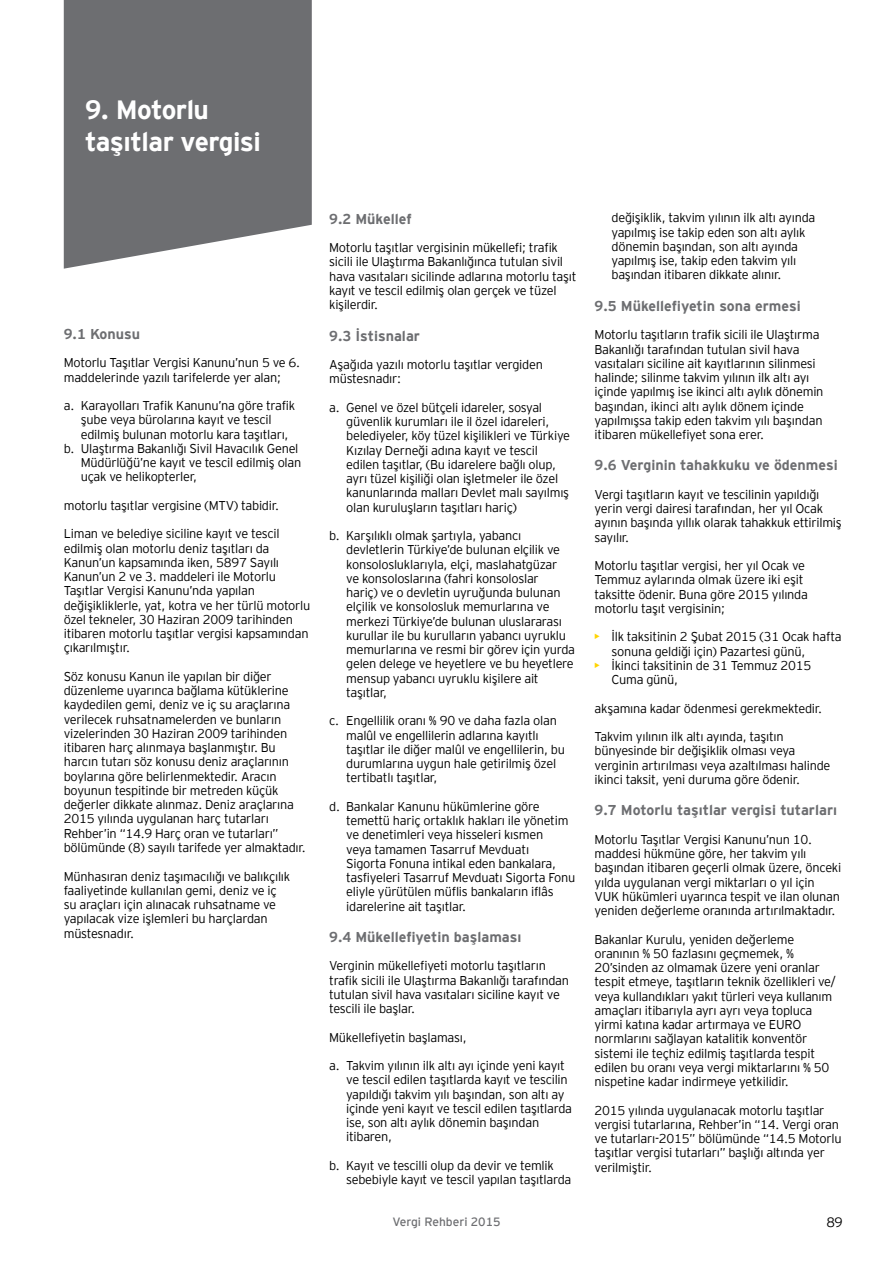
<style>
.page{position:relative;width:893px;height:1263px;background:#fff}
.page>*{position:absolute;margin:0;border:0;box-sizing:border-box;transform-origin:0 0}
.t1{font:700 26.4px/31.7px "EY Interstate";letter-spacing:-.02em;color:#fff}
.t2{font:700 14.25px "EY Interstate";color:#6d6e71}
.t3{font:300 13.5px "EY Interstate";color:#000}
.t4{font:300 12.75px/14.2px "EY Interstate";letter-spacing:-.02em;color:#000}
.t5{font:12px "EY Interstate";color:#6d6e71}
.s1{font-weight:400;color:#ffd400}
</style>
<div class="page">
<svg style="left:64px;top:0;width:248px;height:269px;background:#78797c"></svg>
<h1 class="t1" style="left:85px;top:92px;width:178px">9. Motorlu taşıtlar vergisi</h1>
<p class="t2" style="left:64px;top:323px;width:78px">9.1 Konusu</p>
<p class="t4" style="left:64px;top:355px;width:238px">Motorlu Taşıtlar Vergisi Kanunu’nun 5 ve 6. maddelerinde yazılı tarifelerde yer alan;</p>
<p class="t4" style="left:64px;top:398px;width:233px">a. Karayolları Trafik Kanunu’na göre trafik</p>
<p class="t4" style="left:81px;top:412px;width:192px">şube veya bürolarına kayıt ve tescil</p>
<p class="t4" style="left:81px;top:426px;width:209px">edilmiş bulunan motorlu kara taşıtları,</p>
<p class="t4" style="left:64px;top:440px;width:236px">b. Ulaştırma Bakanlığı Sivil Havacılık Genel</p>
<p class="t4" style="left:81px;top:455px;width:222px">Müdürlüğü’ne kayıt ve tescil edilmiş olan</p>
<p class="t4" style="left:81px;top:469px;width:118px">uçak ve helikopterler,</p>
<p class="t4" style="left:64px;top:497px;width:217px">motorlu taşıtlar vergisine (MTV) tabidir.</p>
<p class="t4" style="left:64px;top:526px;width:248px">Liman ve belediye siciline kayıt ve tescil edilmiş olan motorlu deniz taşıtları da Kanun’un kapsamında iken, 5897 Sayılı Kanun’un 2 ve 3. maddeleri ile Motorlu Taşıtlar Vergisi Kanunu’nda yapılan değişikliklerle, yat, kotra ve her türlü motorlu özel tekneler, 30 Haziran 2009 tarihinden itibaren motorlu taşıtlar vergisi kapsamından çıkarılmıştır.</p>
<p class="t4" style="left:64px;top:668px;width:244px">Söz konusu Kanun ile yapılan bir diğer düzenleme uyarınca bağlama kütüklerine kaydedilen gemi, deniz ve iç su araçlarına verilecek ruhsatnamelerden ve bunların vizelerinden 30 Haziran 2009 tarihinden itibaren harç alınmaya başlanmıştır. Bu harcın tutarı söz konusu deniz araçlarının boylarına göre belirlenmektedir. Aracın boyunun tespitinde bir metreden küçük değerler dikkate alınmaz. Deniz araçlarına 2015 yılında uygulanan harç tutarları Rehber’in “14.9 Harç oran ve tutarları” bölümünde (8) sayılı tarifede yer almaktadır.</p>
<p class="t4" style="left:64px;top:868px;width:228px">Münhasıran deniz taşımacılığı ve balıkçılık faaliyetinde kullanılan gemi, deniz ve iç su araçları için alınacak ruhsatname ve yapılacak vize işlemleri bu harçlardan müstesnadır.</p>
<p class="t2" style="left:329px;top:208px;width:84px">9.2 Mükellef</p>
<p class="t4" style="left:329px;top:240px;width:249px">Motorlu taşıtlar vergisinin mükellefi; trafik sicili ile Ulaştırma Bakanlığınca tutulan sivil hava vasıtaları sicilinde adlarına motorlu taşıt kayıt ve tescil edilmiş olan gerçek ve tüzel kişilerdir.</p>
<p class="t2" style="left:329px;top:325px;width:92px">9.3 İstisnalar</p>
<p class="t4" style="left:329px;top:357px;width:215px">Aşağıda yazılı motorlu taşıtlar vergiden müstesnadır:</p>
<p class="t4" style="left:346px;top:399px;width:225px;text-indent:-17px">a. Genel ve özel bütçeli idareler, sosyal güvenlik kurumları ile il özel idareleri, belediyeler, köy tüzel kişilikleri ve Türkiye Kızılay Derneği adına kayıt ve tescil edilen taşıtlar, (Bu idarelere bağlı olup, ayrı tüzel kişiliği olan işletmeler ile özel kanunlarında malları Devlet malı sayılmış olan kuruluşların taşıtları hariç)</p>
<p class="t4" style="left:346px;top:528px;width:230px;text-indent:-17px">b. Karşılıklı olmak şartıyla, yabancı devletlerin Türkiye’de bulunan elçilik ve konsolosluklarıyla, elçi, maslahatgüzar<br>ve konsoloslarına (fahri konsoloslar<br>hariç) ve o devletin uyruğunda bulunan elçilik ve konsolosluk memurlarına ve merkezi Türkiye’de bulunan uluslararası kurullar ile bu kurulların yabancı uyruklu memurlarına ve resmi bir görev için yurda gelen delege ve heyetlere ve bu heyetlere mensup yabancı uyruklu kişilere ait taşıtlar,</p>
<p class="t4" style="left:346px;top:713px;width:220px;text-indent:-17px">c. Engellilik oranı % 90 ve daha fazla olan malûl ve engellilerin adlarına kayıtlı taşıtlar ile diğer malûl ve engellilerin, bu durumlarına uygun hale getirilmiş özel tertibatlı taşıtlar,</p>
<p class="t4" style="left:346px;top:798px;width:231px;text-indent:-17px">d. Bankalar Kanunu hükümlerine göre temettü hariç ortaklık hakları ile yönetim ve denetimleri veya hisseleri kısmen<br>veya tamamen Tasarruf Mevduatı<br>Sigorta Fonuna intikal eden bankalara, tasfiyeleri Tasarruf Mevduatı Sigorta Fonu eliyle yürütülen müflis bankaların iflâs idarelerine ait taşıtlar.</p>
<p class="t2" style="left:329px;top:926px;width:194px">9.4 Mükellefiyetin başlaması</p>
<p class="t4" style="left:329px;top:958px;width:241px">Verginin mükellefiyeti motorlu taşıtların trafik sicili ile Ulaştırma Bakanlığı tarafından tutulan sivil hava vasıtaları siciline kayıt ve tescili ile başlar.</p>
<p class="t4" style="left:329px;top:1029px;width:139px">Mükellefiyetin başlaması,</p>
<p class="t4" style="left:346px;top:1058px;width:227px;text-indent:-17px">a. Takvim yılının ilk altı ayı içinde yeni kayıt ve tescil edilen taşıtlarda kayıt ve tescilin yapıldığı takvim yılı başından, son altı ay içinde yeni kayıt ve tescil edilen taşıtlarda ise, son altı aylık dönemin başından itibaren,</p>
<p class="t4" style="left:346px;top:1157px;width:227px;text-indent:-17px">b. Kayıt ve tescilli olup da devir ve temlik sebebiyle kayıt ve tescil yapılan taşıtlarda</p>
<p class="t4" style="left:612px;top:210px;width:205px">değişiklik, takvim yılının ilk altı ayında yapılmış ise takip eden son altı aylık dönemin başından, son altı ayında yapılmış ise, takip eden takvim yılı başından itibaren dikkate alınır.</p>
<p class="t2" style="left:595px;top:295px;width:208px">9.5 Mükellefiyetin sona ermesi</p>
<p class="t4" style="left:595px;top:327px;width:230px">Motorlu taşıtların trafik sicili ile Ulaştırma Bakanlığı tarafından tutulan sivil hava vasıtaları siciline ait kayıtlarının silinmesi halinde; silinme takvim yılının ilk altı ayı içinde yapılmış ise ikinci altı aylık dönemin başından, ikinci altı aylık dönem içinde yapılmışsa takip eden takvim yılı başından itibaren mükellefiyet sona erer.</p>
<p class="t2" style="left:595px;top:455px;width:245px">9.6 Verginin tahakkuku ve ödenmesi</p>
<p class="t4" style="left:595px;top:486px;width:249px">Vergi taşıtların kayıt ve tescilinin yapıldığı yerin vergi dairesi tarafından, her yıl Ocak ayının başında yıllık olarak tahakkuk ettirilmiş sayılır.</p>
<p class="t4" style="left:595px;top:558px;width:215px">Motorlu taşıtlar vergisi, her yıl Ocak ve Temmuz aylarında olmak üzere iki eşit taksitte ödenir. Buna göre 2015 yılında motorlu taşıt vergisinin;</p>
<p class="t4" style="left:612px;top:629px;width:231px;text-indent:-17px"><span class="s1">•</span> İlk taksitinin 2 Şubat 2015 (31 Ocak hafta sonuna geldiği için) Pazartesi günü,</p>
<p class="t4" style="left:612px;top:658px;width:201px;text-indent:-17px"><span class="s1">•</span> İkinci taksitinin de 31 Temmuz 2015<br>Cuma günü,</p>
<p class="t4" style="left:595px;top:700px;width:229px">akşamına kadar ödenmesi gerekmektedir.</p>
<p class="t4" style="left:595px;top:729px;width:237px">Takvim yılının ilk altı ayında, taşıtın bünyesinde bir değişiklik olması veya verginin artırılması veya azaltılması halinde ikinci taksit, yeni duruma göre ödenir.</p>
<p class="t2" style="left:595px;top:800px;width:244px">9.7 Motorlu taşıtlar vergisi tutarları</p>
<p class="t4" style="left:595px;top:831px;width:248px">Motorlu Taşıtlar Vergisi Kanunu’nun 10. maddesi hükmüne göre, her takvim yılı başından itibaren geçerli olmak üzere, önceki yılda uygulanan vergi miktarları o yıl için VUK hükümleri uyarınca tespit ve ilan olunan yeniden değerleme oranında artırılmaktadır.</p>
<p class="t4" style="left:595px;top:931px;width:243px">Bakanlar Kurulu, yeniden değerleme oranının % 50 fazlasını geçmemek, % 20’sinden az olmamak üzere yeni oranlar tespit etmeye, taşıtların teknik özellikleri ve/ veya kullandıkları yakıt türleri veya kullanım amaçları itibarıyla ayrı ayrı veya topluca yirmi katına kadar artırmaya ve EURO normlarını sağlayan katalitik konventör sistemi ile teçhiz edilmiş taşıtlarda tespit edilen bu oranı veya vergi miktarlarını % 50 nispetine kadar indirmeye yetkilidir.</p>
<p class="t4" style="left:595px;top:1102px;width:249px">2015 yılında uygulanacak motorlu taşıtlar vergisi tutarlarına, Rehber’in “14. Vergi oran ve tutarları-2015” bölümünde “14.5 Motorlu taşıtlar vergisi tutarları” başlığı altında yer verilmiştir.</p>
<p class="t5" style="left:392px;top:1213px;width:110px">Vergi Rehberi 2015</p>
<p class="t3" style="left:826px;top:1212px;width:18px">89</p>
</div>
